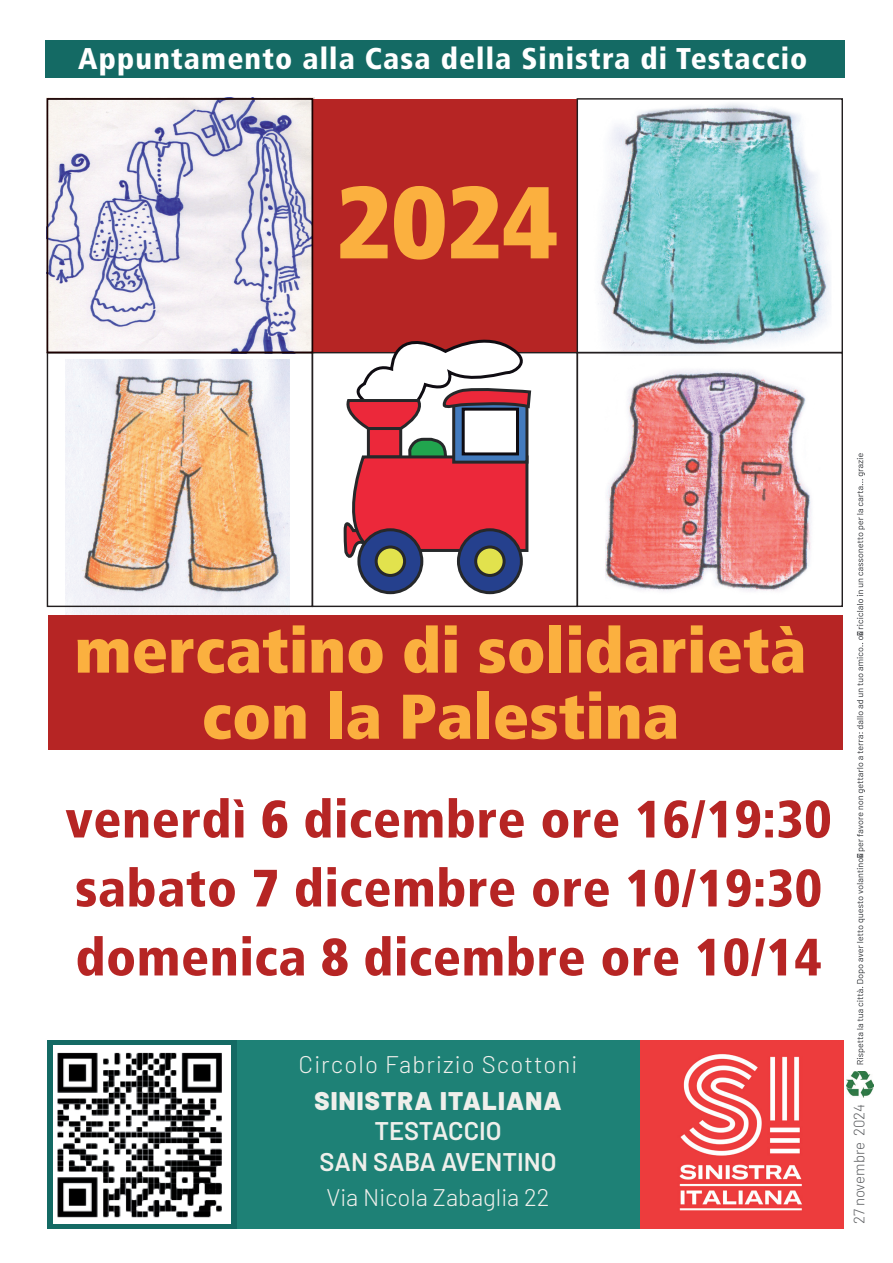
<style>
.page{position:relative;width:893px;height:1263px;background:#fff}
.page>*{position:absolute;margin:0;border:0;box-sizing:border-box;transform-origin:0 0}
.t1{font:900 condensed 102px "Frutiger";color:#fbb03f;scale:1.04 1}
.t2{font:900 condensed 63px/66px "Frutiger";color:#fbb03f;text-align:center;scale:1.04 1}
.t3{font:900 condensed 52.5px/69px "Frutiger";letter-spacing:.01em;color:#b62524}
.t4{font:900 condensed 30px "Frutiger";letter-spacing:.04em;color:#fff}
.t5{font:600 25.5px/30.6px "Barlow";color:#efefeb;text-align:center}
.t6{font:900 25.5px "Barlow";letter-spacing:.045em;color:#efefeb}
.t7{font:300 24px "Barlow";letter-spacing:.045em;color:#efefeb}
.t8{font:300 24px "Barlow";color:#efefeb}
.t9{font:300 15px "Barlow";color:#5d5f62}
.s1{font-style:inherit}
</style>
<div class="page">
<img style="left:576px;top:98px;width:255px;height:258px">
<img style="left:605px;top:370px;width:206px;height:221px">
<img style="left:65px;top:359px;width:225px;height:256px">
<img style="left:46px;top:97px;width:268px;height:257px">
<div style="left:312px;top:99px;width:265px;height:254px;background:#b62524"></div>
<div style="left:577px;top:98px;width:266px;height:255px;border:1px solid #231f20"></div>
<div style="left:47px;top:352px;width:266px;height:255px;border:1px solid #231f20"></div>
<div style="left:312px;top:352px;width:266px;height:255px;border:1px solid #231f20"></div>
<div style="left:577px;top:352px;width:266px;height:255px;border:1px solid #231f20"></div>
<div style="left:47px;top:98px;width:266px;height:255px;border:1px solid #1d0000"></div>
<div style="left:458px;top:530px;width:63px;height:63px;background:#25408d;border-radius:50%"></div>
<div style="left:457px;top:528px;width:66px;height:66px;border:3px solid #26282a;border-radius:50%"></div>
<div style="left:476px;top:547px;width:28px;height:28px;background:#e2e24d;border-radius:50%"></div>
<div style="left:474px;top:545px;width:32px;height:32px;border:3px solid #26282a;border-radius:50%"></div>
<div style="left:359px;top:530px;width:63px;height:63px;background:#25408d;border-radius:50%"></div>
<div style="left:357px;top:528px;width:66px;height:66px;border:3px solid #26282a;border-radius:50%"></div>
<svg style="left:376px;top:547px;width:29px;height:28px"></svg>
<div style="left:375px;top:545px;width:31px;height:32px;border:3px solid #26282a;border-radius:50%"></div>
<svg style="left:336px;top:339px;width:203px;height:225px"></svg>
<img style="left:847px;top:1071px;width:27px;height:27px">
<svg style="left:857px;top:453px;width:8px;height:611px"></svg>
<div style="left:46px;top:40px;width:799px;height:38px;background:#146a64"></div>
<svg style="left:47px;top:1040px;width:190px;height:188px;fill:#146a64"></svg>
<div style="left:237px;top:1040px;width:403px;height:188px;background:#1e8176"></div>
<div style="left:640px;top:1040px;width:204px;height:188px;background:#ed3c3d"></div>
<img style="left:679px;top:1054px;width:123px;height:157px">
<img style="left:54px;top:1046px;width:176px;height:177px">
<div style="left:48px;top:615px;width:794px;height:135px;background:#b62524"></div>
<p class="t4" style="left:78px;top:41px;width:731px">Appuntamento alla Casa della Sinistra di Testaccio</p>
<h1 class="t1" style="left:336px;top:161px;width:215px">2024</h1>
<p class="t2" style="left:75px;top:617px;width:705px">mercatino di solidarietà con la Palestina</p>
<p class="t3" style="left:65px;top:785px;width:768px">venerdì <span class="s1">6</span> dicembre ore 16/19:30 sabato <span class="s1">7</span> dicembre ore 10/19:30 domenica <span class="s1">8</span> dicembre ore 10/14</p>
<p class="t7" style="left:299px;top:1049px;width:280px">Circolo Fabrizio Scottoni</p>
<p class="t6" style="left:314px;top:1084px;width:249px">SINISTRA ITALIANA</p>
<p class="t5" style="left:319px;top:1115px;width:239px">TESTACCIO<br>SAN SABA AVENTINO</p>
<p class="t8" style="left:326px;top:1182px;width:225px">Via Nicola Zabaglia 22</p>
<p class="t9" style="left:850px;top:1224px;width:122px;rotate:-90deg">27 novembre 2024</p>
</div>
